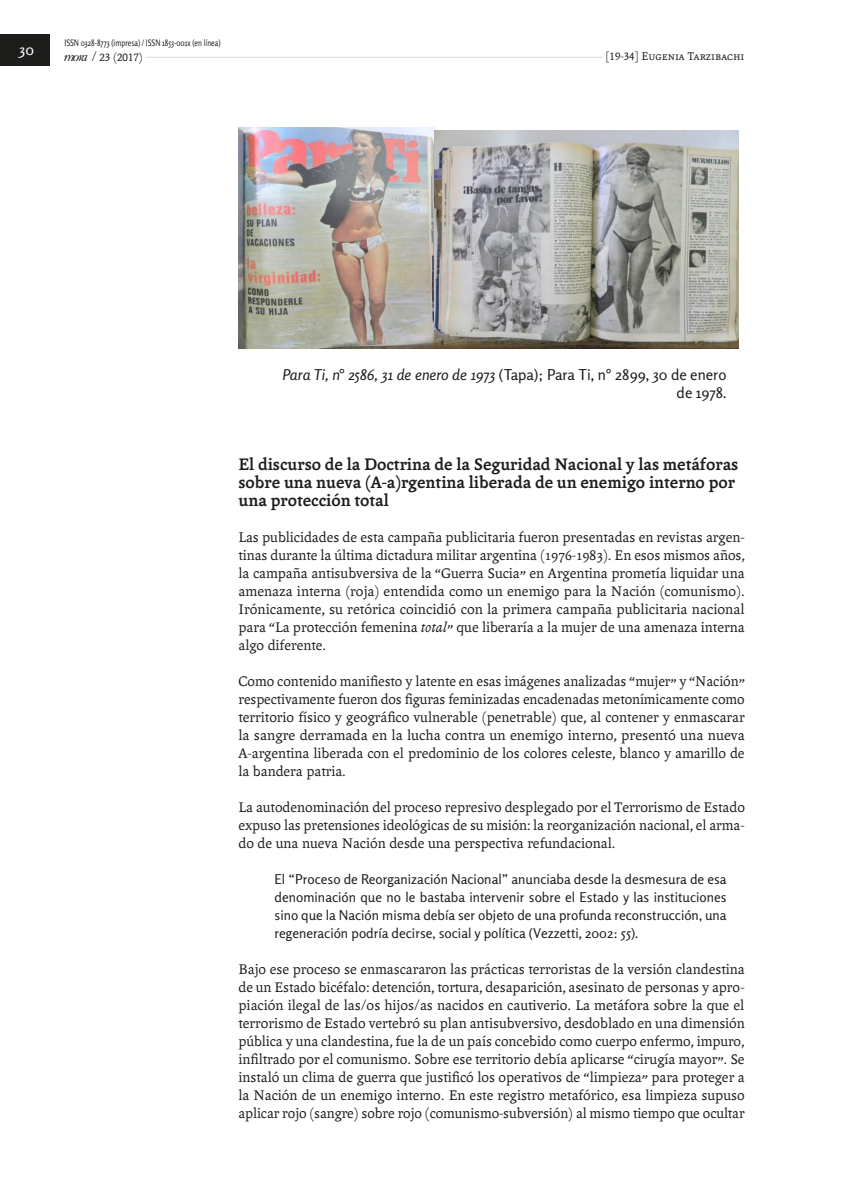
<style>
.page{position:relative;width:851px;height:1191px;background:#fff}
.page>*{position:absolute;margin:0;border:0;box-sizing:border-box;transform-origin:0 0}
.Art____Subtítulo{font:700 18px/18px "Andralis ND Os F";color:#1d1d1b}
.Art____Texto_princip{font:15px/18px "Andralis ND Os F";color:#1d1d1b;text-align:justify}
.Art____Fuente_cita{font:15px/18px "Rosario";color:#1d1d1b;text-align:right}
.t1{font:15px "Rosario";color:#fff}
.Art____Cita{font:13.5px/18px "Rosario";color:#1d1d1b;text-align:justify}
.t2{font:12px "Andralis NDSC";color:#1d1d1b}
.t3{font:9px "Rosario";color:#1d1d1b;scale:.8 1}
.s1{font-family:"Granjon LT Std";font-style:italic;font-size:15px}
.s2{font-style:italic}
</style>
<div class="page">
<hr style="left:109px;top:57px;width:634px;height:1px;background:#dadada">
<div style="left:0;top:35px;width:50px;height:31px;background:#1d1d1b"></div>
<div style="left:64px;top:50px;width:82px;height:14px;background:#fff"></div>
<div style="left:602px;top:49px;width:142px;height:15px;background:#fff"></div>
<img style="left:238px;top:128px;width:197px;height:220px">
<img style="left:435px;top:130px;width:303px;height:218px">
<p class="t1" style="left:19px;top:41px;width:16px">30</p>
<p class="t3" style="left:64px;top:38px;width:196px">ISSN 0328-8773 (impresa) / ISSN 1853-001x (en línea)</p>
<p class="t2" style="left:64px;top:51px;width:80px"><span class="s1">mora /</span> 23 (2017)</p>
<p class="t2" style="left:605px;top:49px;width:140px">[19-34] Eugenia Tarzibachi</p>
<p class="Art____Fuente_cita" style="left:282px;top:365px;width:445px"><span class="s2">Para Ti, n° 2586, 31 de enero de 1973</span> (Tapa); Para Ti, n° 2899, 30 de enero de 1978.</p>
<p class="Art____Subtítulo" style="left:238px;top:455px;width:501px">El discurso de la Doctrina de la Seguridad Nacional y las metáforas sobre una nueva (A-a)rgentina liberada de un enemigo interno por una protección total</p>
<p class="Art____Texto_princip" style="left:238px;top:528px;width:508px">Las publicidades de esta campaña publicitaria fueron presentadas en revistas argen&shy;tinas durante la última dictadura militar argentina (1976-1983). En esos mismos años, la campaña antisubversiva de la “Guerra Sucia” en Argentina prometía liquidar una amenaza interna (roja) entendida como un enemigo para la Nación (comunismo).<br>Irónicamente, su retórica coincidió con la primera campaña publicitaria nacional para “La protección femenina <span class="s2">total</span>” que liberaría a la mujer de una amenaza interna algo diferente.</p>
<p class="Art____Texto_princip" style="left:238px;top:672px;width:508px">Como contenido manifiesto y latente en esas imágenes analizadas “mujer” y “Nación” respectivamente fueron dos figuras feminizadas encadenadas metonímicamente como territorio físico y geográfico vulnerable (penetrable) que, al contener y enmascarar la sangre derramada en la lucha contra un enemigo interno, presentó una nueva A-argentina liberada con el predominio de los colores celeste, blanco y amarillo de la bandera patria.</p>
<p class="Art____Texto_princip" style="left:238px;top:798px;width:508px">La autodenominación del proceso represivo desplegado por el Terrorismo de Estado expuso las pretensiones ideológicas de su misión: la reorganización nacional, el arma&shy;do de una nueva Nación desde una perspectiva refundacional.</p>
<p class="Art____Cita" style="left:274px;top:870px;width:453px">El “Proceso de Reorganización Nacional” anunciaba desde la desmesura de esa denominación que no le bastaba intervenir sobre el Estado y las instituciones sino que la Nación misma debía ser objeto de una profunda reconstrucción, una regeneración podría decirse, social y política (Vezzetti, 2002: 55).</p>
<p class="Art____Texto_princip" style="left:238px;top:960px;width:508px">Bajo ese proceso se enmascararon las prácticas terroristas de la versión clandestina de un Estado bicéfalo: detención, tortura, desaparición, asesinato de personas y apro&shy;piación ilegal de las/os hijos/as nacidos en cautiverio. La metáfora sobre la que el terrorismo de Estado vertebró su plan antisubversivo, desdoblado en una dimensión pública y una clandestina, fue la de un país concebido como cuerpo enfermo, impuro, infiltrado por el comunismo. Sobre ese territorio debía aplicarse “cirugía mayor”. Se instaló un clima de guerra que justificó los operativos de “limpieza” para proteger a la Nación de un enemigo interno. En este registro metafórico, esa limpieza supuso aplicar rojo (sangre) sobre rojo (comunismo-subversión) al mismo tiempo que ocultar</p>
</div>
